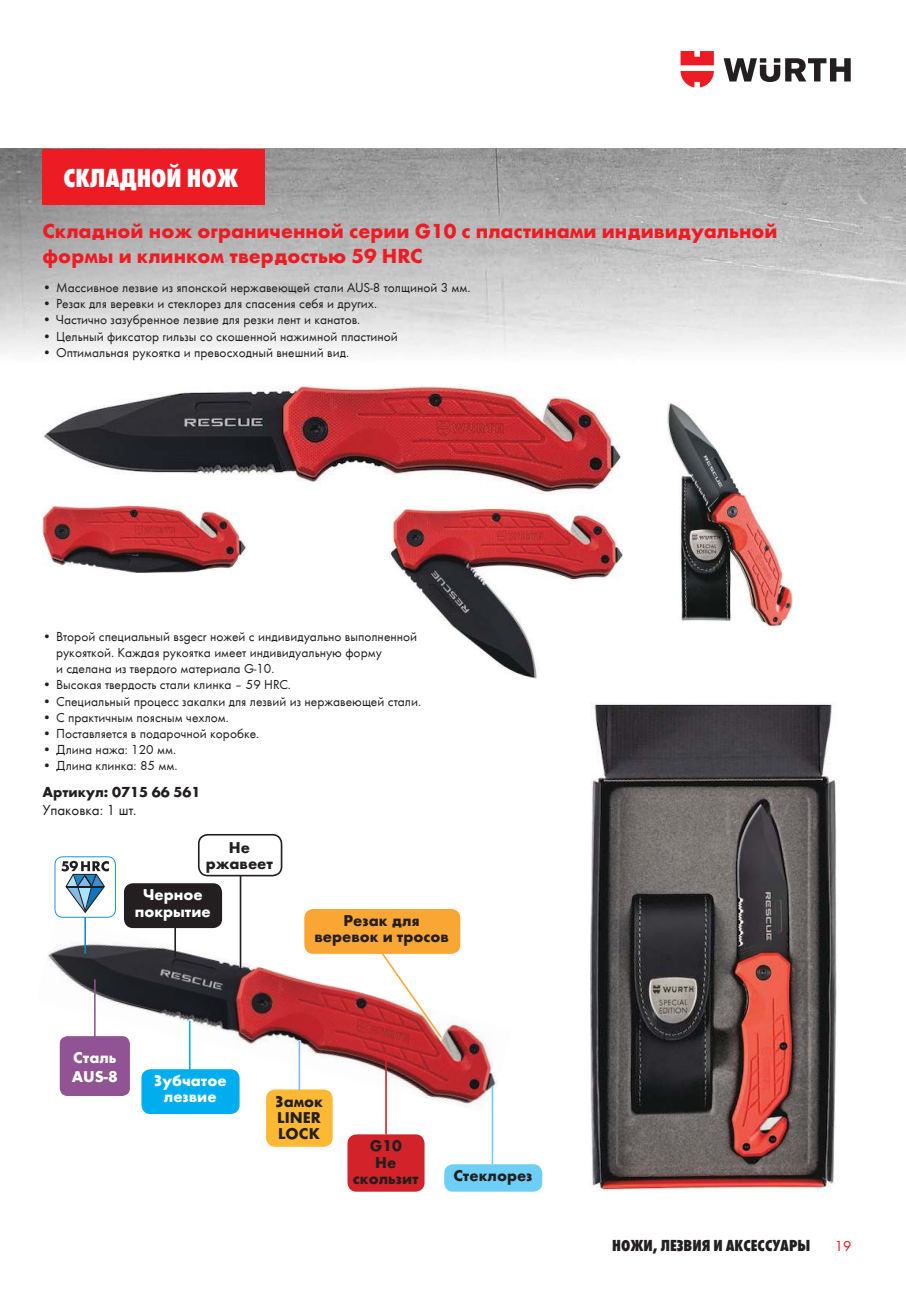
<style>
.page{position:relative;width:906px;height:1289px;background:#fff}
.page>*{position:absolute;margin:0;border:0;box-sizing:border-box;transform-origin:0 0}
.t1{font:27px "Wuerth Extra Bold Cond Caps";color:#fff}
.t2{font:700 21px/25.2px "Wuerth";color:#ed1c24}
.t3{font:16.5px "Wuerth Extra Bold Cond Caps";color:#231f20}
.t4{font:700 16.2px/16.2px "Wuerth";color:#231f20;text-align:center}
.t5{font:700 16.2px/16.2px "Wuerth";color:#fff;text-align:center}
.t6{font:700 15px "Wuerth";color:#231f20}
.t7{font:15px "Wuerth";color:#231f20}
.t8{font:15px "Wuerth";color:#ed1c24}
.t9{font:13.5px/16.2px "Wuerth";color:#231f20}
</style>
<div class="page">
<img style="left:1px;top:149px;width:905px;height:204px">
<div style="left:43px;top:149px;width:222px;height:55px;background:#ed1c24"></div>
<img style="left:43px;top:386px;width:579px;height:107px">
<img style="left:48px;top:916px;width:450px;height:198px">
<img style="left:390px;top:506px;width:232px;height:172px">
<img style="left:43px;top:506px;width:202px;height:66px">
<img style="left:668px;top:403px;width:124px;height:223px">
<img style="left:590px;top:702px;width:247px;height:489px">
<div style="left:60px;top:1036px;width:70px;height:59px;background:#915393;border-radius:8px"></div>
<hr style="left:94px;top:979px;width:2px;height:63px;background:#915393">
<hr style="left:84px;top:915px;width:2px;height:38px;background:#108acb">
<svg style="left:54px;top:856px;width:62px;height:61px"></svg>
<svg style="left:381px;top:953px;width:61px;height:84px"></svg>
<div style="left:124px;top:883px;width:98px;height:45px;background:#231f20;border-radius:9px"></div>
<div style="left:141px;top:1069px;width:99px;height:45px;background:#00aeef;border-radius:9px"></div>
<div style="left:266px;top:1089px;width:67px;height:57px;background:#fdb933;border-radius:9px"></div>
<div style="left:347px;top:1134px;width:77px;height:57px;background:#d2232a;border-radius:9px"></div>
<div style="left:444px;top:1164px;width:98px;height:27px;background:#6dcff6;border-radius:9px"></div>
<div style="left:304px;top:909px;width:156px;height:44px;background:#faa634;border-radius:9px"></div>
<div style="left:198px;top:834px;width:84px;height:42px;border:2px solid #231f20;border-radius:9px"></div>
<hr style="left:240px;top:875px;width:1px;height:95px;background:#231f20">
<hr style="left:174px;top:924px;width:2px;height:33px;background:#231f20">
<hr style="left:189px;top:1020px;width:1px;height:50px;background:#00aeef">
<hr style="left:298px;top:1040px;width:2px;height:50px;background:#86bae4">
<hr style="left:385px;top:1055px;width:2px;height:79px;background:#d2232a">
<hr style="left:491px;top:1085px;width:2px;height:79px;background:#6dcff6">
<svg style="left:723px;top:58px;width:127px;height:24px"></svg>
<svg style="left:680px;top:51px;width:34px;height:36px"></svg>
<h1 class="t1" style="left:64px;top:159px;width:176px">Складной нож</h1>
<h2 class="t2" style="left:43px;top:217px;width:736px">Складной нож ограниченной серии G10 с пластинами индивидуальной формы и клинком твердостью 59 HRC</h2>
<p class="t9" style="left:43px;top:279px;width:429px">• Массивное лезвие из японской нержавеющей стали AUS-8 толщиной 3 мм.</p>
<p class="t9" style="left:43px;top:295px;width:336px">• Резак для веревки и стеклорез для спасения себя и других.</p>
<p class="t9" style="left:43px;top:311px;width:319px">• Частично зазубренное лезвие для резки лент и канатов.</p>
<p class="t9" style="left:43px;top:327px;width:357px">• Цельный фиксатор гильзы со скошенной нажимной пластиной</p>
<p class="t9" style="left:43px;top:343px;width:308px">• Оптимальная рукоятка и превосходный внешний вид.</p>
<p class="t9" style="left:56px;top:627px;width:363px;text-indent:-14px">• Второй специальный вsgecr ножей с индивидуально выполненной рукояткой. Каждая рукоятка имеет индивидуальную форму<br>и сделана из твердого материала G-10.</p>
<p class="t9" style="left:43px;top:676px;width:250px">• Высокая твердость стали клинка – 59 HRC.</p>
<p class="t9" style="left:43px;top:692px;width:380px">• Специальный процесс закалки для лезвий из нержавеющей стали.</p>
<p class="t9" style="left:43px;top:708px;width:188px">• С практичным поясным чехлом.</p>
<p class="t9" style="left:43px;top:724px;width:218px">• Поставляется в подарочной коробке.</p>
<p class="t9" style="left:43px;top:741px;width:135px">• Длина нажа: 120 мм.</p>
<p class="t9" style="left:43px;top:757px;width:136px">• Длина клинка: 85 мм.</p>
<p class="t6" style="left:43px;top:781px;width:159px">Артикул: 0715 66 561</p>
<p class="t7" style="left:43px;top:799px;width:96px">Упаковка: 1 шт.</p>
<p class="t4" style="left:206px;top:837px;width:69px">Не ржавеет</p>
<p class="t5" style="left:135px;top:885px;width:78px">Черное покрытие</p>
<p class="t4" style="left:314px;top:911px;width:136px">Резак для веревок и тросов</p>
<p class="t5" style="left:72px;top:1046px;width:47px;line-height:19.4px;text-align:left">Сталь<br>AUS-8</p>
<p class="t5" style="left:154px;top:1071px;width:74px">Зубчатое лезвие</p>
<p class="t4" style="left:275px;top:1091px;width:49px;text-align:left">Замок<br>LINER<br>LOCK</p>
<p class="t4" style="left:353px;top:1136px;width:67px">G10<br>Не скользит</p>
<p class="t4" style="left:453px;top:1166px;width:81px">Стеклорез</p>
<p class="t3" style="left:612px;top:1233px;width:200px">Ножи, лезвия и аксессуары</p>
<p class="t8" style="left:835px;top:1235px;width:18px">19</p>
</div>
